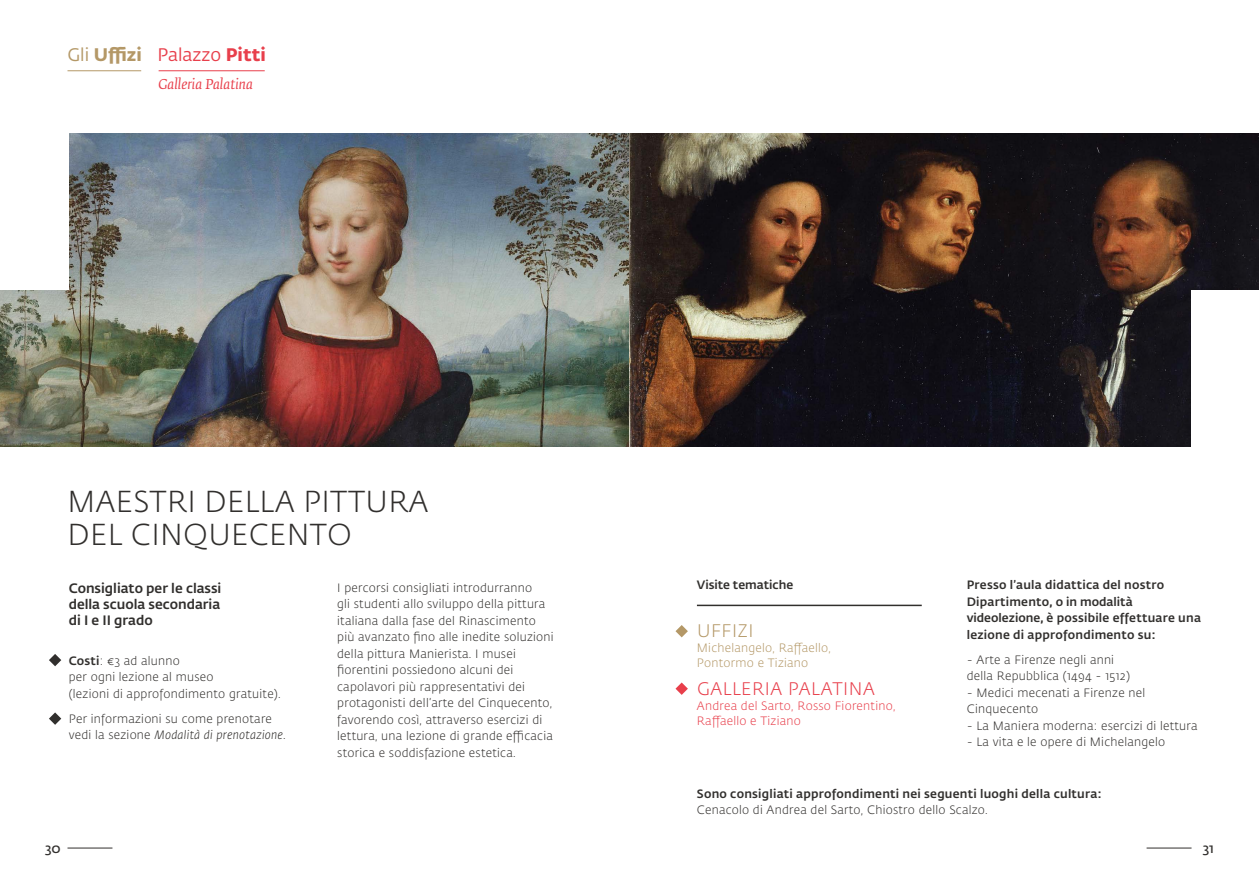
<style>
.page{position:relative;width:1259px;height:893px;background:#fff}
.page>*{position:absolute;margin:0;border:0;box-sizing:border-box;transform-origin:0 0}
.t1{font:300 30px/33px "Fedra Sans Pro";letter-spacing:.01em;color:#312f2d}
.t2{font:18px "Fedra Sans Pro";color:#e83f4b}
.t3{font:300 18px "Fedra Sans Pro";letter-spacing:.03em;color:#e83f4b}
.t4{font:300 18px "Fedra Sans Pro";letter-spacing:.03em;color:#b49867}
.t5{font:500 13.5px/16.2px "Fedra Sans Pro";color:#312f2d;text-align:justify}
.t6{font:italic 13.5px "Fedra Serif B Pro";color:#e83f4b}
.t7{font:600 13.5px "Fedra Sans Pro";color:#312f2d}
.t8{font:300 12px/16.5px "Fedra Sans Pro";letter-spacing:.02em;color:#312f2d}
.t9{font:500 12px/16.5px "Fedra Sans Pro";letter-spacing:.02em;color:#312f2d}
.t10{font:300 12px/15px "Fedra Sans Pro";letter-spacing:.02em;color:#e83f4b}
.t11{font:300 12px/15px "Fedra Sans Pro";letter-spacing:.02em;color:#b49867}
.t12{font:500 12px "Fedra Sans Pro";color:#312f2d}
.s1{color:#b49867}
.s2{font-weight:700;color:#b49867}
.s3{font-weight:700}
.s4{font-weight:500}
.s5{font-style:italic}
</style>
<div class="page">
<hr style="left:67px;top:848px;width:45px;height:1px;background:#312f2d">
<hr style="left:1146px;top:848px;width:45px;height:1px;background:#312f2d">
<img style="left:0;top:134px;width:1259px;height:312px">
<div style="left:0;top:118px;width:69px;height:172px;background:#fff"></div>
<svg style="left:49px;top:654px;width:12px;height:12px"></svg>
<svg style="left:49px;top:712px;width:12px;height:13px"></svg>
<hr style="left:67px;top:70px;width:74px;height:1px;background:#b49867">
<hr style="left:159px;top:70px;width:106px;height:1px;background:#e83f4b">
<div style="left:1191px;top:290px;width:68px;height:179px;background:#fff"></div>
<hr style="left:697px;top:605px;width:224px;height:1px;background:#312f2d">
<svg style="left:675px;top:625px;width:13px;height:12px"></svg>
<svg style="left:675px;top:682px;width:13px;height:13px"></svg>
<h2 class="t2" style="left:67px;top:42px;width:200px"><span class="s1">Gli</span> <span class="s2">Uffizi</span> Palazzo <span class="s3">Pitti</span></h2>
<p class="t6" style="left:159px;top:77px;width:96px">Galleria Palatina</p>
<h1 class="t1" style="left:68px;top:485px;width:362px">MAESTRI DELLA PITTURA<br>DEL CINQUECENTO</h1>
<p class="t8" style="left:337px;top:579px;width:218px">I percorsi consigliati introdurranno<br>gli studenti allo sviluppo della pittura italiana dalla fase del Rinascimento più avanzato fino alle inedite soluzioni della pittura Manierista. I musei fiorentini possiedono alcuni dei capolavori più rappresentativi dei protagonisti dell’arte del Cinquecento, favorendo così, attraverso esercizi di lettura, una lezione di grande efficacia storica e soddisfazione estetica.</p>
<p class="t5" style="left:69px;top:579px;width:154px">Consigliato per le classi della scuola secondaria di I e II grado</p>
<p class="t8" style="left:69px;top:652px;width:214px"><span class="s4">Costi</span>: €3 ad alunno<br>per ogni lezione al museo<br>(lezioni di approfondimento gratuite).</p>
<p class="t8" style="left:69px;top:710px;width:219px">Per informazioni su come prenotare vedi la sezione <span class="s5">Modalità di prenotazione</span>.</p>
<p class="t9" style="left:966px;top:576px;width:236px">Presso l’aula didattica del nostro Dipartimento, o in modalità videolezione, è possibile effettuare una lezione di approfondimento su:</p>
<p class="t8" style="left:966px;top:651px;width:165px">- Arte a Firenze negli anni della Repubblica (1494 - 1512)</p>
<p class="t8" style="left:966px;top:684px;width:180px">- Medici mecenati a Firenze nel<br>Cinquecento</p>
<p class="t8" style="left:966px;top:717px;width:232px">- La Maniera moderna: esercizi di lettura</p>
<p class="t8" style="left:966px;top:733px;width:200px">- La vita e le opere di Michelangelo</p>
<p class="t9" style="left:697px;top:784px;width:406px">Sono consigliati approfondimenti nei seguenti luoghi della cultura:</p>
<p class="t8" style="left:697px;top:802px;width:292px">Cenacolo di Andrea del Sarto, Chiostro dello Scalzo.</p>
<p class="t12" style="left:697px;top:576px;width:98px">Visite tematiche</p>
<h2 class="t4" style="left:697px;top:618px;width:58px">UFFIZI</h2>
<p class="t11" style="left:697px;top:640px;width:135px">Michelangelo, Raffaello,<br>Pontormo e Tiziano</p>
<h2 class="t3" style="left:697px;top:676px;width:179px">GALLERIA PALATINA</h2>
<p class="t10" style="left:697px;top:698px;width:200px">Andrea del Sarto, Rosso Fiorentino,<br>Raffaello e Tiziano</p>
<p class="t7" style="left:45px;top:838px;width:17px">30</p>
<p class="t7" style="left:1202px;top:838px;width:13px">31</p>
</div>
